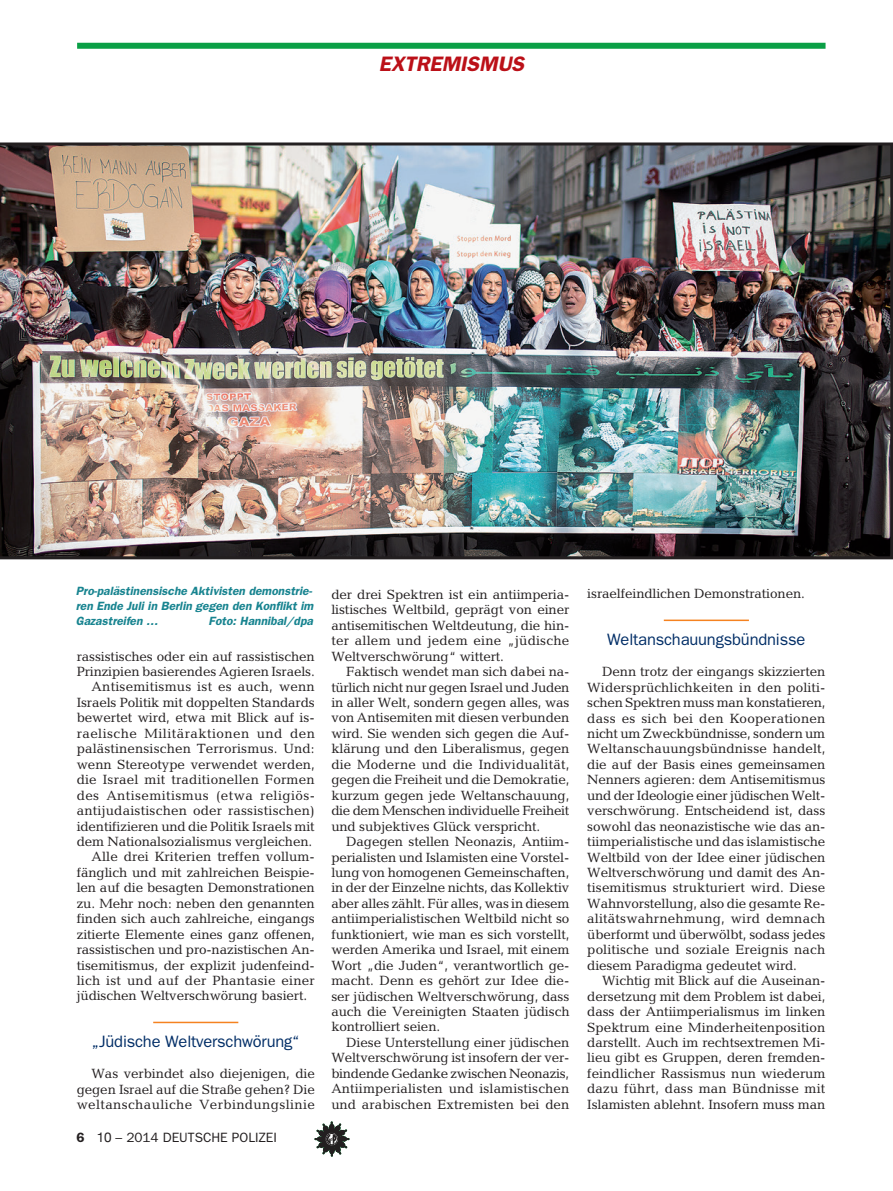
<style>
.page{position:relative;width:893px;height:1191px;background:#fff}
.page>*{position:absolute;margin:0;border:0;box-sizing:border-box;transform-origin:0 0}
.t1{font:italic 600 21px "Franklin Gothic";color:#bb1018}
.t2{font:16.5px "Franklin Gothic";letter-spacing:-.01em;color:#002d66}
.t3{font:13.5px/15.5px "Candida";letter-spacing:-.01em;color:#231f20;text-align:justify}
.t4{font:13.5px "Candida";letter-spacing:.015em;color:#231f20}
.t5{font:13.5px "Candida";letter-spacing:.01em;color:#231f20}
.t6{font:13.5px "Candida";letter-spacing:.03em;color:#231f20}
.t7{font:13.5px "Candida";letter-spacing:.035em;color:#231f20}
.t8{font:13.5px "Franklin Gothic";color:#231f20}
.t9{font:italic 600 12px/15px "Franklin Gothic";color:#188490;text-align:justify}
.s1{font-weight:600}
.s2{font-family:"Helvetica Neue"}
</style>
<div class="page">
<svg style="left:315px;top:1121px;width:34px;height:35px"></svg>
<div style="left:77px;top:43px;width:748px;height:6px;background:#0a9f46"></div>
<hr style="left:153px;top:1021px;width:85px;height:2px;background:#f58220">
<hr style="left:664px;top:619px;width:85px;height:2px;background:#f58220">
<img style="left:0;top:142px;width:893px;height:417px">
<h1 class="t1" style="left:379px;top:51px;width:27px">Extremismus</h1>
<p class="t9" style="left:76px;top:584px;width:239px">Pro-palästinensische Aktivisten demonstrie&shy;ren Ende Juli in Berlin gegen den Konflikt im Gazastreifen …</p>
<p class="t9" style="left:209px;top:614px;width:106px">Foto: Hannibal/dpa</p>
<p class="t3" style="left:77px;top:648px;width:240px">rassistisches oder ein auf rassistischen</p>
<p class="t3" style="left:77px;top:663px;width:240px">Prinzipien basierendes Agieren Israels.</p>
<p class="t4" style="left:92px;top:679px;width:225px">Antisemitismus ist es auch, wenn</p>
<p class="t3" style="left:77px;top:694px;width:240px">Israels Politik mit doppelten Standards</p>
<p class="t3" style="left:77px;top:710px;width:239px">bewertet wird, etwa mit Blick auf is-</p>
<p class="t7" style="left:77px;top:725px;width:240px">raelische Militäraktionen und den</p>
<p class="t5" style="left:77px;top:741px;width:239px">palästinensischen Terrorismus. Und:</p>
<p class="t3" style="left:77px;top:756px;width:240px">wenn Stereotype verwendet werden,</p>
<p class="t4" style="left:77px;top:772px;width:239px">die Israel mit traditionellen Formen</p>
<p class="t6" style="left:77px;top:787px;width:240px">des Antisemitismus (etwa religiös-</p>
<p class="t4" style="left:77px;top:803px;width:240px">antijudaistischen oder rassistischen)</p>
<p class="t3" style="left:77px;top:818px;width:239px">identifizieren und die Politik Israels mit</p>
<p class="t3" style="left:77px;top:833px;width:237px">dem Nationalsozialismus vergleichen.</p>
<p class="t3" style="left:92px;top:849px;width:225px">Alle drei Kriterien treffen vollum-</p>
<p class="t3" style="left:77px;top:864px;width:240px">fänglich und mit zahlreichen Beispie-</p>
<p class="t3" style="left:77px;top:880px;width:240px">len auf die besagten Demonstrationen</p>
<p class="t3" style="left:77px;top:895px;width:240px">zu. Mehr noch: neben den genannten</p>
<p class="t3" style="left:77px;top:911px;width:240px">finden sich auch zahlreiche, eingangs</p>
<p class="t3" style="left:77px;top:926px;width:240px">zitierte Elemente eines ganz offenen,</p>
<p class="t3" style="left:77px;top:941px;width:240px">rassistischen und pro-nazistischen An-</p>
<p class="t3" style="left:77px;top:957px;width:240px">tisemitismus, der explizit judenfeind-</p>
<p class="t4" style="left:77px;top:972px;width:240px">lich ist und auf der Phantasie einer</p>
<p class="t3" style="left:77px;top:988px;width:232px">jüdischen Weltverschwörung basiert.</p>
<p class="t2" style="left:92px;top:1032px;width:210px">„Jüdische Weltverschwörung“</p>
<p class="t3" style="left:77px;top:1066px;width:240px;text-indent:15px">Was verbindet also diejenigen, die gegen Israel auf die Straße gehen? Die weltanschauliche Verbindungslinie</p>
<p class="t8" style="left:77px;top:1129px;width:202px"><span class="s1">6</span> <span class="s2">10</span> – 2014 DEUTSCHE POLIZEI</p>
<p class="t3" style="left:331px;top:586px;width:240px">der drei Spektren ist ein antiimperia&shy;listisches Weltbild, geprägt von einer antisemitischen Weltdeutung, die hin&shy;ter allem und jedem eine „jüdische Weltverschwörung“ wittert.</p>
<p class="t3" style="left:331px;top:664px;width:240px;text-indent:15px">Faktisch wendet man sich dabei na&shy;türlich nicht nur gegen Israel und Juden in aller Welt, sondern gegen alles, was von Antisemiten mit diesen verbunden wird. Sie wenden sich gegen die Auf&shy;klärung und den Liberalismus, gegen die Moderne und die Individualität, gegen die Freiheit und die Demokratie, kurzum gegen jede Weltanschauung, die dem Menschen individuelle Freiheit und subjektives Glück verspricht.</p>
<p class="t3" style="left:331px;top:833px;width:240px;text-indent:15px">Dagegen stellen Neonazis, Antiim&shy;perialisten und Islamisten eine Vorstel&shy;lung von homogenen Gemeinschaften, in der der Einzelne nichts, das Kollektiv aber alles zählt. Für alles, was in diesem antiimperialistischen Weltbild nicht so funktioniert, wie man es sich vorstellt, werden Amerika und Israel, mit einem Wort „die Juden“, verantwortlich ge&shy;macht. Denn es gehört zur Idee die&shy;ser jüdischen Weltverschwörung, dass auch die Vereinigten Staaten jüdisch kontrolliert seien.</p>
<p class="t3" style="left:331px;top:1034px;width:240px;text-indent:15px">Diese Unterstellung einer jüdischen Weltverschwörung ist insofern der ver&shy;bindende Gedanke zwischen Neonazis, Antiimperialisten und islamistischen und arabischen Extremisten bei den</p>
<p class="t3" style="left:587px;top:586px;width:219px">israelfeindlichen Demonstrationen.</p>
<p class="t2" style="left:607px;top:630px;width:200px">Weltanschauungsbündnisse</p>
<p class="t3" style="left:587px;top:664px;width:240px;text-indent:15px">Denn trotz der eingangs skizzierten Widersprüchlichkeiten in den politi&shy;schen Spektren muss man konstatieren, dass es sich bei den Kooperationen nicht um Zweckbündnisse, sondern um Weltanschauungsbündnisse handelt, die auf der Basis eines gemeinsamen Nenners agieren: dem Antisemitismus und der Ideologie einer jüdischen Welt&shy;verschwörung. Entscheidend ist, dass sowohl das neonazistische wie das an&shy;tiimperialistische und das islamistische Weltbild von der Idee einer jüdischen Weltverschwörung und damit des An&shy;tisemitismus strukturiert wird. Diese Wahnvorstellung, also die gesamte Re&shy;alitätswahrnehmung, wird demnach überformt und überwölbt, sodass jedes politische und soziale Ereignis nach diesem Paradigma gedeutet wird.</p>
<p class="t3" style="left:587px;top:973px;width:240px;text-indent:15px">Wichtig mit Blick auf die Auseinan&shy;dersetzung mit dem Problem ist dabei, dass der Antiimperialismus im linken Spektrum eine Minderheitenposition darstellt. Auch im rechtsextremen Mi&shy;lieu gibt es Gruppen, deren fremden&shy;feindlicher Rassismus nun wiederum dazu führt, dass man Bündnisse mit Islamisten ablehnt. Insofern muss man</p>
</div>
